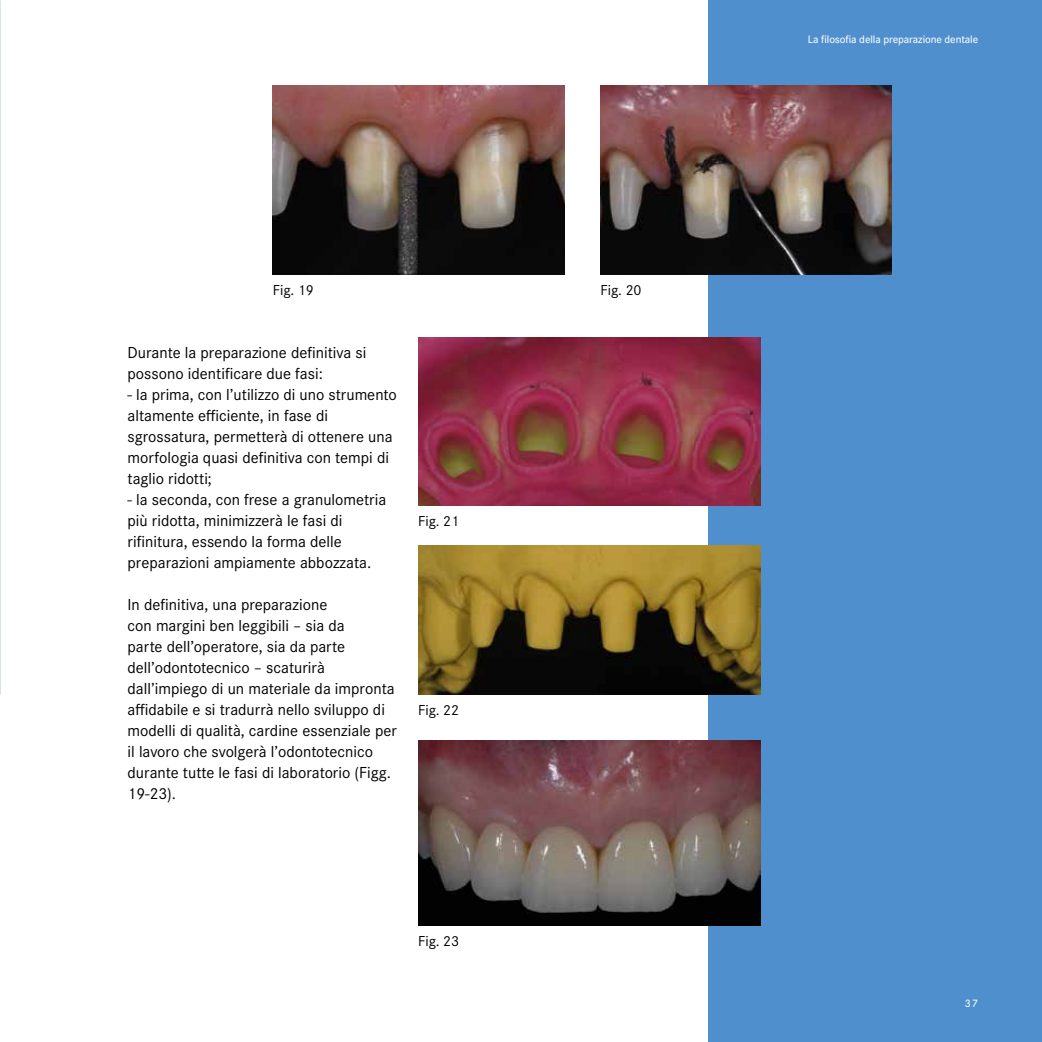
<style>
.page{position:relative;width:1042px;height:1042px;background:#fff}
.page>*{position:absolute;margin:0;border:0;box-sizing:border-box;transform-origin:0 0}
.t1{font:16.5px/21px "Corporate SOT";color:#000}
.t2{font:15px "Corporate SOT";letter-spacing:-.005em;color:#000}
.t3{font:500 11.25px "Corporate SOT";letter-spacing:-.01em;color:#fff}
</style>
<div class="page">
<div style="left:709px;top:0;width:333px;height:1042px;background:#4f8fcd"></div>
<img style="left:273px;top:85px;width:291px;height:189px">
<img style="left:600px;top:85px;width:291px;height:189px">
<img style="left:418px;top:337px;width:342px;height:168px">
<img style="left:418px;top:545px;width:342px;height:149px">
<img style="left:418px;top:741px;width:342px;height:184px">
<p class="t2" style="left:273px;top:279px;width:42px">Fig. 19</p>
<p class="t2" style="left:600px;top:279px;width:42px">Fig. 20</p>
<p class="t1" style="left:128px;top:341px;width:240px">Durante la preparazione definitiva si possono identificare due fasi:</p>
<p class="t1" style="left:128px;top:383px;width:271px">- la prima, con l’utilizzo di uno strumento altamente efficiente, in fase di sgrossatura, permetterà di ottenere una morfologia quasi definitiva con tempi di taglio ridotti;</p>
<p class="t1" style="left:128px;top:488px;width:260px">- la seconda, con frese a granulometria più ridotta, minimizzerà le fasi di rifinitura, essendo la forma delle preparazioni ampiamente abbozzata.</p>
<p class="t1" style="left:128px;top:593px;width:271px">In definitiva, una preparazione<br>con margini ben leggibili – sia da<br>parte dell’operatore, sia da parte dell’odontotecnico – scaturirà dall’impiego di un materiale da impronta affidabile e si tradurrà nello sviluppo di modelli di qualità, cardine essenziale per il lavoro che svolgerà l’odontotecnico durante tutte le fasi di laboratorio (Figg.<br>19-23).</p>
<p class="t2" style="left:418px;top:510px;width:42px">Fig. 21</p>
<p class="t2" style="left:418px;top:699px;width:42px">Fig. 22</p>
<p class="t2" style="left:418px;top:930px;width:42px">Fig. 23</p>
<p class="t3" style="left:808px;top:32px;width:172px">La filosofia della preparazione dentale</p>
<p class="t3" style="left:965px;top:997px;width:15px">37</p>
</div>
